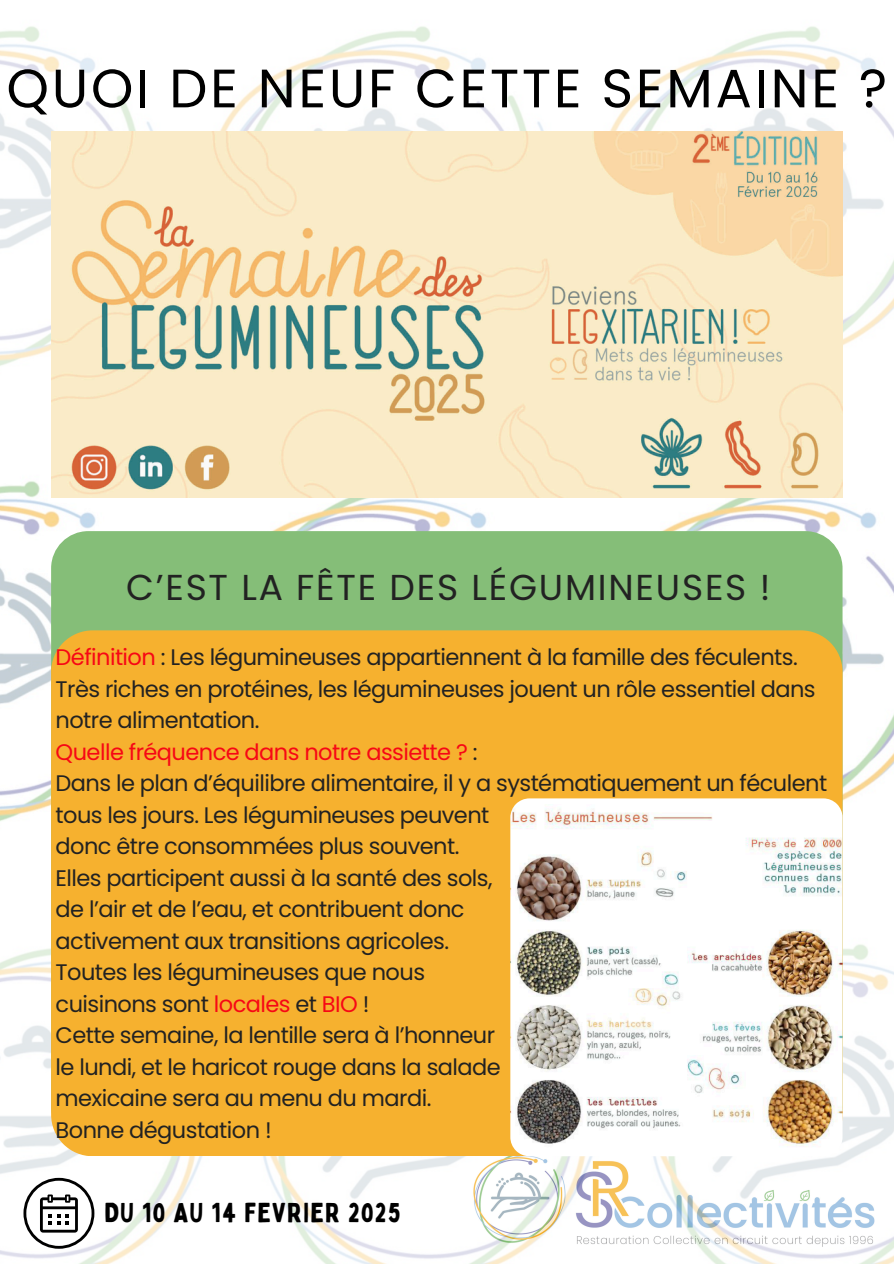
<style>
.page{position:relative;width:894px;height:1264px;background:#fff}
.page>*{position:absolute;margin:0;border:0;box-sizing:border-box;transform-origin:0 0}
.t1{font:54px "Poppins";letter-spacing:.05em;color:#000}
.t2{font:36px "Poppins";letter-spacing:.05em;color:#222}
.t3{font:27px "Bobby Jones";letter-spacing:.05em;color:#000}
.t4{font:22.5px/31.5px "Poppins";letter-spacing:-.025em;color:#222}
.t5{font:22.5px "Poppins";letter-spacing:-.025em;color:#f70715}
.s1{color:#f70715}
.s2{color:#222}
</style>
<div class="page">
<img style="left:0;top:436px;width:893px;height:827px">
<img style="left:0;top:26px;width:893px;height:410px">
<div style="left:51px;top:531px;width:791px;height:612px;background:#85be78;border-radius:37px"></div>
<svg style="left:23px;top:1177px;width:71px;height:71px"></svg>
<div style="left:51px;top:630px;width:791px;height:526px;background:#f6b12f"></div>
<img style="left:510px;top:798px;width:332px;height:358px">
<img style="left:51px;top:131px;width:791px;height:366px">
<p class="t1" style="left:6px;top:51px;width:881px">QUOI DE NEUF CETTE SEMAINE ?</p>
<p class="t2" style="left:126px;top:562px;width:645px">C’EST LA FÊTE DES LÉGUMINEUSES !</p>
<p class="t4" style="left:56px;top:641px;width:743px"><span class="s1">Définition</span> : Les légumineuses appartiennent à la famille des féculents.</p>
<p class="t4" style="left:56px;top:673px;width:761px">Très riches en protéines, les légumineuses jouent un rôle essentiel dans notre alimentation.</p>
<p class="t5" style="left:56px;top:736px;width:423px">Quelle fréquence dans notre assiette ? <span class="s2">:</span></p>
<p class="t4" style="left:56px;top:767px;width:772px">Dans le plan d’équilibre alimentaire, il y a systématiquement un féculent tous les jours. Les légumineuses peuvent</p>
<p class="t4" style="left:56px;top:830px;width:405px">donc être consommées plus souvent.</p>
<p class="t4" style="left:56px;top:862px;width:438px">Elles participent aussi à la santé des sols,</p>
<p class="t4" style="left:56px;top:893px;width:410px">de l’air et de l’eau, et contribuent donc</p>
<p class="t4" style="left:56px;top:925px;width:395px">activement aux transitions agricoles.</p>
<p class="t4" style="left:56px;top:956px;width:371px">Toutes les légumineuses que nous</p>
<h1 class="t4" style="left:56px;top:988px;width:315px">cuisinons sont <span class="s1">locales</span> et <span class="s1">BIO</span> !</h1>
<p class="t4" style="left:56px;top:1019px;width:441px">Cette semaine, la lentille sera à l’honneur</p>
<h2 class="t4" style="left:56px;top:1051px;width:446px">le lundi, et le haricot rouge dans la salade</h2>
<p class="t4" style="left:56px;top:1082px;width:377px">mexicaine sera au menu du mardi.</p>
<p class="t4" style="left:56px;top:1114px;width:217px">Bonne dégustation !</p>
<p class="t3" style="left:104px;top:1195px;width:297px">DU 10 AU 14 FEVRIER 2025</p>
</div>
